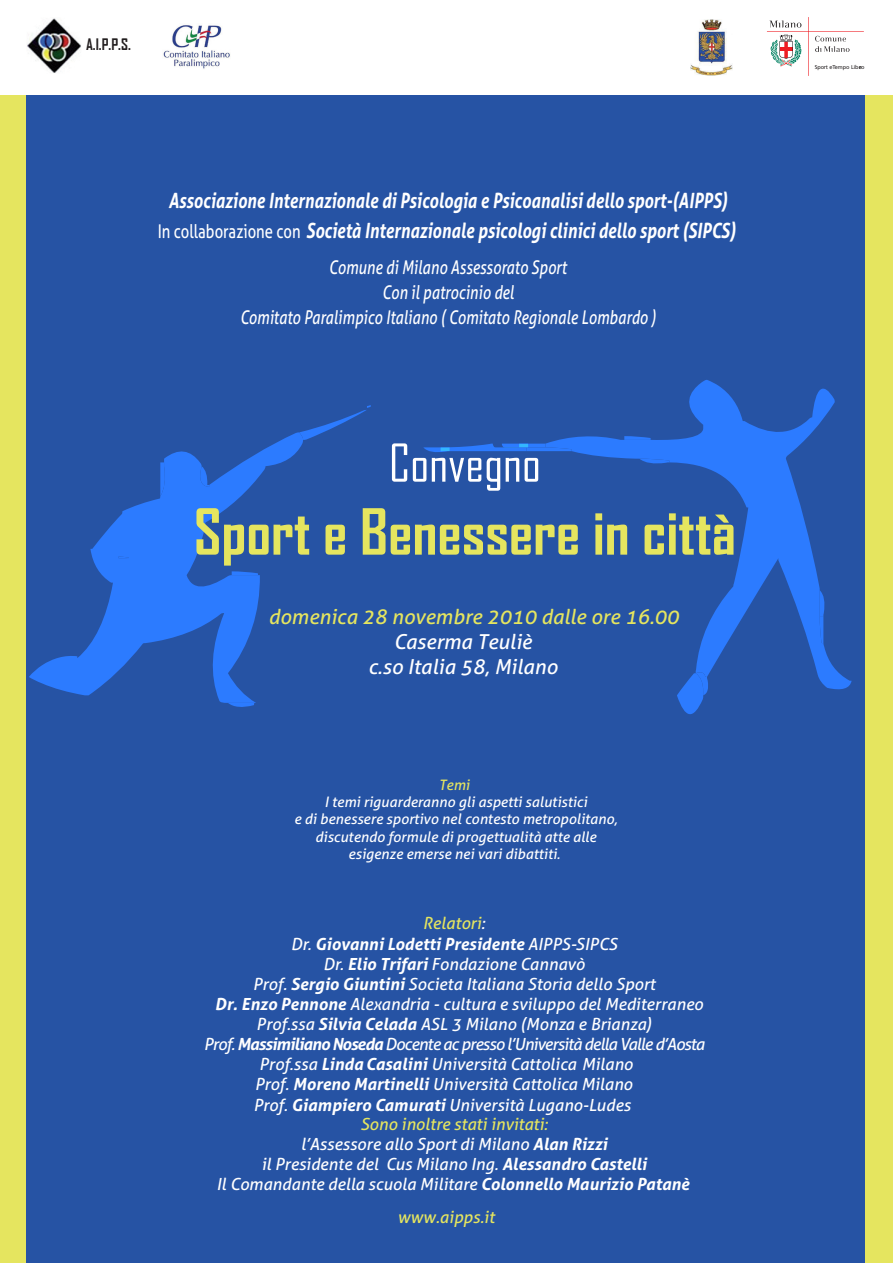
<style>
.page{position:relative;width:893px;height:1263px;background:#fff}
.page>*{position:absolute;margin:0;border:0;box-sizing:border-box;transform-origin:0 0}
.t1{font:700 60.75px "Agency FB";color:#e5e55f}
.t2{font:50.1px "Agency FB";color:#fff}
.t3{font:italic 700 21px/29.4px "Aller";color:#fff;text-align:center;scale:.79 1}
.t4{font:italic 20.55px "Aller";color:#e5e55f}
.t5{font:italic 20.55px/24.8px "Aller";color:#fff;text-align:center}
.t6{font:italic 18.9px/25.2px "Aller";color:#fff;text-align:center;scale:.79 1}
.t7{font:italic 16.65px/20.1px "Aller";color:#fff;text-align:center}
.t8{font:italic 16.65px "Aller";letter-spacing:-.05em;color:#fff}
.t9{font:italic 700 16.65px "Aller";color:#fff}
.t10{font:italic 16.65px "Aller";color:#e5e55f}
.t11{font:700 15.15px "Agency FB";color:#231f20}
.t12{font:italic 14.4px/17.2px "Aller";color:#fff;text-align:center}
.t13{font:italic 14.4px "Aller";color:#e5e55f}
.t14{font:5.55px "Frutiger";color:#231f20}
.s1{font-weight:400;font-style:normal;font-size:18.9px}
.s2{color:#fff}
.s3{font-weight:400}
.s4{font-weight:700}
.s5{color:#e5e55f}
</style>
<div class="page">
<div style="left:0;top:95px;width:893px;height:1168px;background:#e5e55f"></div>
<div style="left:26px;top:95px;width:839px;height:1168px;background:#2653a4"></div>
<img style="left:27px;top:18px;width:54px;height:55px">
<img style="left:163px;top:25px;width:67px;height:44px">
<hr style="left:808px;top:17px;width:1px;height:59px;background:#ee1d23">
<hr style="left:767px;top:31px;width:97px;height:1px;background:#ee1d23">
<svg style="left:815px;top:36px;width:34px;height:16px"></svg>
<svg style="left:770px;top:21px;width:31px;height:7px"></svg>
<svg style="left:771px;top:35px;width:31px;height:32px"></svg>
<img style="left:690px;top:20px;width:43px;height:55px">
<svg style="left:545px;top:380px;width:307px;height:310px"></svg>
<svg style="left:624px;top:436px;width:27px;height:4px"></svg>
<svg style="left:639px;top:459px;width:30px;height:5px"></svg>
<svg style="left:820px;top:590px;width:5px;height:53px"></svg>
<svg style="left:677px;top:671px;width:32px;height:43px"></svg>
<svg style="left:423px;top:444px;width:149px;height:8px"></svg>
<svg style="left:29px;top:432px;width:274px;height:271px"></svg>
<svg style="left:119px;top:556px;width:14px;height:2px"></svg>
<svg style="left:160px;top:462px;width:6px;height:34px"></svg>
<svg style="left:198px;top:466px;width:11px;height:21px"></svg>
<svg style="left:232px;top:571px;width:26px;height:4px"></svg>
<svg style="left:228px;top:703px;width:26px;height:4px"></svg>
<svg style="left:299px;top:405px;width:72px;height:35px"></svg>
<p class="t11" style="left:86px;top:35px;width:46px">A.I.P.P.S.</p>
<p class="t3" style="left:158px;top:186px;width:733px">Associazione Internazionale di Psicologia e Psicoanalisi dello sport-(AIPPS)<br><span class="s1">In collaborazione con</span> Società Internazionale psicologi clinici dello sport (SIPCS)</p>
<p class="t6" style="left:240px;top:254px;width:528px">Comune di Milano Assessorato Sport<br>Con il patrocinio del<br>Comitato Paralimpico Italiano ( Comitato Regionale Lombardo )</p>
<h2 class="t2" style="left:389px;top:432px;width:154px">Convegno</h2>
<h1 class="t1" style="left:194px;top:494px;width:544px">Sport e Benessere in città</h1>
<p class="t4" style="left:268px;top:605px;width:412px">domenica 28 novembre 2010 dalle ore 16.00</p>
<p class="t5" style="left:368px;top:629px;width:191px">Caserma Teuliè<br>c.so Italia 58, Milano</p>
<p class="t13" style="left:439px;top:776px;width:32px">Temi</p>
<p class="t12" style="left:294px;top:793px;width:325px">I temi riguarderanno gli aspetti salutistici<br>e di benessere sportivo nel contesto metropolitano, discutendo formule di progettualità atte alle esigenze emerse nei vari dibattiti.</p>
<p class="t10" style="left:423px;top:913px;width:64px">Relatori<span class="s2">:</span></p>
<p class="t9" style="left:291px;top:933px;width:328px"><span class="s3">Dr.</span> Giovanni Lodetti Presidente <span class="s3">AIPPS-SIPCS</span></p>
<p class="t7" style="left:323px;top:953px;width:263px">Dr. <span class="s4">Elio Trifari</span> Fondazione Cannavò</p>
<p class="t7" style="left:253px;top:973px;width:404px">Prof. <span class="s4">Sergio Giuntini</span> Societa Italiana Storia dello Sport</p>
<p class="t7" style="left:215px;top:994px;width:490px"><span class="s4">Dr. Enzo Pennone</span> Alexandria - cultura e sviluppo del Mediterraneo</p>
<p class="t7" style="left:256px;top:1014px;width:397px">Prof.ssa <span class="s4">Silvia Celada</span> ASL 3 Milano (Monza e Brianza)</p>
<p class="t8" style="left:204px;top:1034px;width:502px">Prof. <span class="s4">MassimilianoNoseda</span> Docente ac presso l’Università della Valle d’Aosta</p>
<p class="t7" style="left:259px;top:1054px;width:375px">Prof.ssa <span class="s4">Linda Casalini</span> Università Cattolica Milano</p>
<p class="t7" style="left:255px;top:1074px;width:379px">Prof. <span class="s4">Moreno Martinelli</span> Università Cattolica Milano</p>
<p class="t7" style="left:216px;top:1114px;width:474px"><span class="s5">Sono inoltre stati invitati:<br></span>l’Assessore allo Sport di Milano <span class="s4">Alan Rizzi<br></span>il Presidente del Cus Milano Ing. <span class="s4">Alessandro Castelli<br></span>Il Comandante della scuola Militare <span class="s4">Colonnello Maurizio Patanè</span></p>
<p class="t7" style="left:253px;top:1095px;width:379px">Prof. <span class="s4">Giampiero Camurati</span> Università Lugano-Ludes</p>
<p class="t10" style="left:397px;top:1207px;width:99px">www.aipps.it</p>
<p class="t14" style="left:815px;top:64px;width:51px">Sport eTempo Libero</p>
</div>
